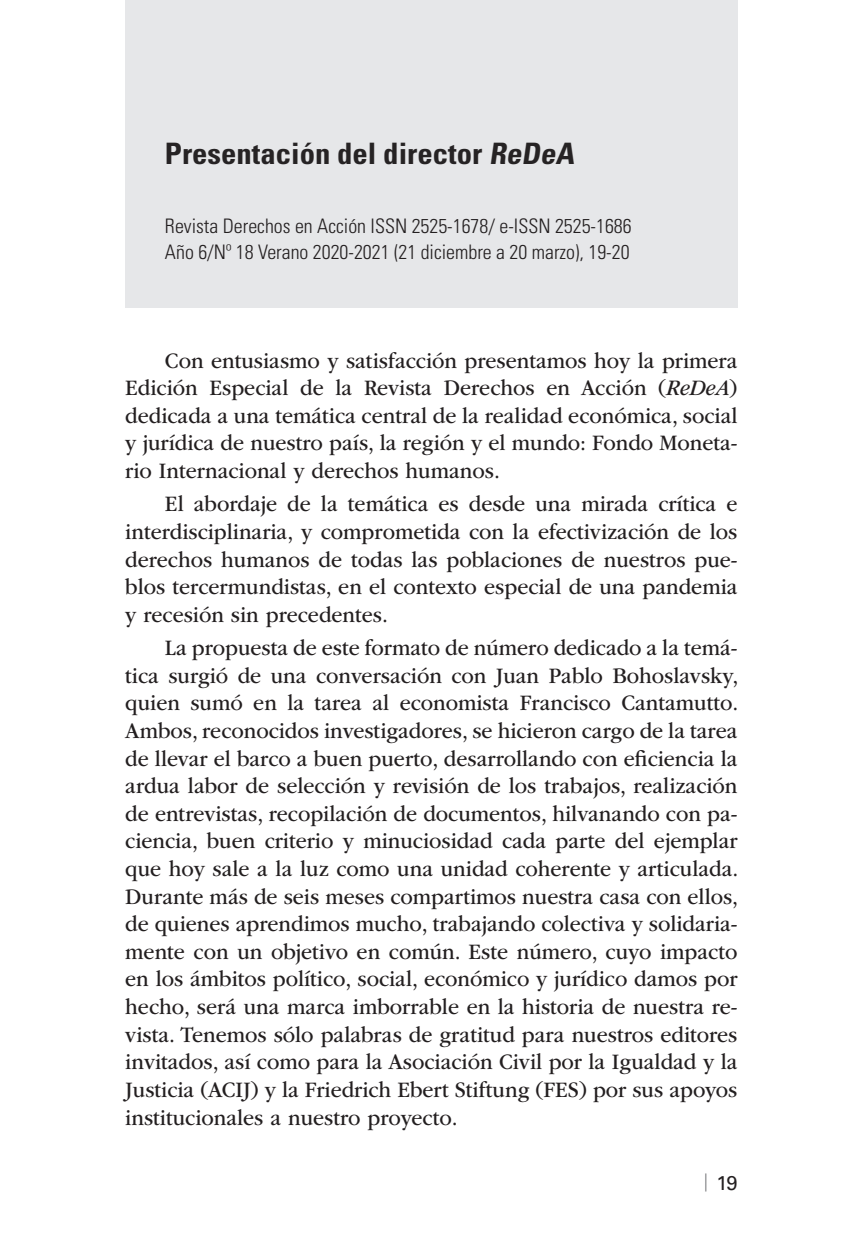
<style>
.page{position:relative;width:851px;height:1248px;background:#fff}
.page>*{position:absolute;margin:0;border:0;box-sizing:border-box;transform-origin:0 0}
.titulo-articulo{font:700 condensed 29.6px "Univers";color:#262324;scale:1.04 1}
.texto-base{font:23px/27.6px "ITC Garamond Std";color:#231f20;text-align:justify;scale:.94 1}
.datos-articulo{font:300 condensed 20px "Univers";color:#231f20}
.t1{font:20px "Univers";color:#231f20}
.s1{font-style:italic}
.s2{font-weight:700;font-size:18px;color:#6c6d70}
</style>
<div class="page">
<div style="left:125px;top:0;width:612px;height:308px;background:#e6e7e9"></div>
<p class="titulo-articulo" style="left:165px;top:135px;width:400px">Presentación del director ReDeA</p>
<p class="datos-articulo" style="left:165px;top:213px;width:468px">Revista Derechos en Acción ISSN 2525-1678/ e-ISSN 2525-1686</p>
<p class="datos-articulo" style="left:165px;top:240px;width:466px">Año 6/Nº 18 Verano 2020-2021 (21 diciembre a 20 marzo), 19-20</p>
<p class="texto-base" style="left:125px;top:346px;width:652px;text-indent:40px">Con entusiasmo y satisfacción presentamos hoy la primera Edición Especial de la Revista Derechos en Acción (<span class="s1">ReDeA</span>) dedicada a una temática central de la realidad económica, social y jurídica de nuestro país, la región y el mundo: Fondo Moneta&shy;rio Internacional y derechos humanos.</p>
<p class="texto-base" style="left:125px;top:490px;width:652px;text-indent:40px">El abordaje de la temática es desde una mirada crítica e interdisciplinaria, y comprometida con la efectivización de los derechos humanos de todas las poblaciones de nuestros pue&shy;blos tercermundistas, en el contexto especial de una pandemia y recesión sin precedentes.</p>
<p class="texto-base" style="left:125px;top:634px;width:653px;text-indent:40px">La propuesta de este formato de número dedicado a la temá&shy;tica surgió de una conversación con Juan Pablo Bohoslavsky, quien sumó en la tarea al economista Francisco Cantamutto.<br>Ambos, reconocidos investigadores, se hicieron cargo de la tarea de llevar el barco a buen puerto, desarrollando con eficiencia la ardua labor de selección y revisión de los trabajos, realización de entrevistas, recopilación de documentos, hilvanando con pa&shy;ciencia, buen criterio y minuciosidad cada parte del ejemplar que hoy sale a la luz como una unidad coherente y articulada.<br>Durante más de seis meses compartimos nuestra casa con ellos, de quienes aprendimos mucho, trabajando colectiva y solidaria&shy;mente con un objetivo en común. Este número, cuyo impacto en los ámbitos político, social, económico y jurídico damos por hecho, será una marca imborrable en la historia de nuestra re&shy;vista. Tenemos sólo palabras de gratitud para nuestros editores invitados, así como para la Asociación Civil por la Igualdad y la Justicia (ACIJ) y la Friedrich Ebert Stiftung (FES) por sus apoyos institucionales a nuestro proyecto.</p>
<p class="t1" style="left:701px;top:1171px;width:38px"><span class="s2">|</span> 19</p>
</div>
